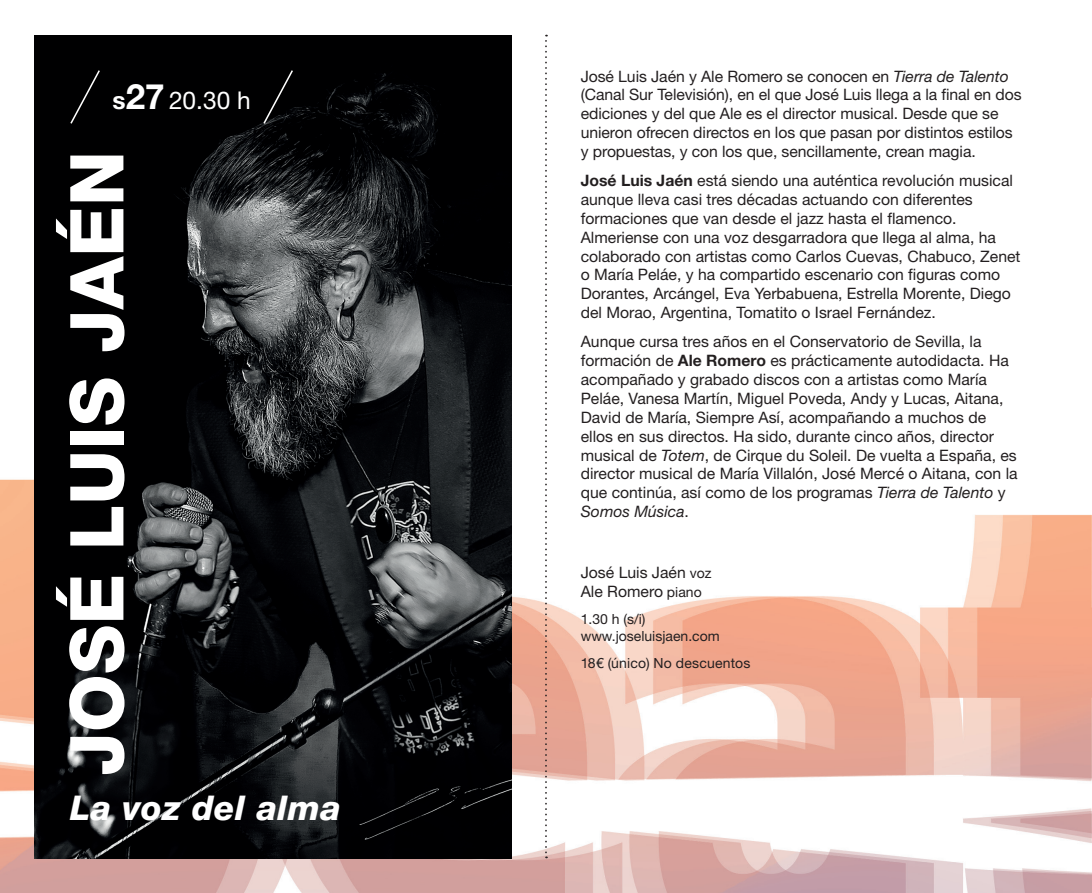
<style>
.page{position:relative;width:1092px;height:893px;background:#fff}
.page>*{position:absolute;margin:0;border:0;box-sizing:border-box;transform-origin:0 0}
.t1{font:800 74.38px "Helvetica Neue LT Std";color:#fff}
.t2{font:italic 800 34.12px "Helvetica Neue LT Std";letter-spacing:.01em;color:#fff}
.t3{font:24.5px "Helvetica Neue LT Std";color:#fff}
.t4{font:15.75px/18.9px "Helvetica Neue LT Std";color:#231f20}
.t5{font:14px/16.8px "Helvetica Neue LT Std";color:#231f20}
.s1{font-weight:700}
.s2{font-weight:700;font-size:35px}
.s3{font-style:italic}
.s4{font-size:14px}
</style>
<div class="page">
<img style="left:1px;top:34px;width:1090px;height:859px">
<img style="left:35px;top:36px;width:476px;height:822px">
<svg style="left:262px;top:69px;width:32px;height:56px;background:#0f0f10"></svg>
<svg style="left:69px;top:69px;width:32px;height:56px;background:#0c0c0d"></svg>
<svg style="left:545px;top:35px;width:2px;height:823px"></svg>
<h3 class="t3" style="left:112px;top:85px;width:140px"><span class="s1">s</span><span class="s2">27</span> 20.30 h</h3>
<h1 class="t1" style="left:53px;top:776px;width:627px;rotate:-90deg">JOSÉ LUIS JAÉN</h1>
<h2 class="t2" style="left:70px;top:788px;width:272px">La voz del alma</h2>
<p class="t4" style="left:580px;top:66px;width:442px">José Luis Jaén y Ale Romero se conocen en <span class="s3">Tierra de Talento </span>(Canal Sur Televisión), en el que José Luis llega a la final en dos ediciones y del que Ale es el director musical. Desde que se unieron ofrecen directos en los que pasan por distintos estilos y propuestas, y con los que, sencillamente, crean magia.</p>
<p class="t4" style="left:580px;top:171px;width:441px"><span class="s1">José Luis Jaén</span> está siendo una auténtica revolución musical aunque lleva casi tres décadas actuando con diferentes formaciones que van desde el jazz hasta el flamenco.<br>Almeriense con una voz desgarradora que llega al alma, ha colaborado con artistas como Carlos Cuevas, Chabuco, Zenet o María Peláe, y ha compartido escenario con figuras como Dorantes, Arcángel, Eva Yerbabuena, Estrella Morente, Diego del Morao, Argentina, Tomatito o Israel Fernández.</p>
<p class="t4" style="left:580px;top:332px;width:438px">Aunque cursa tres años en el Conservatorio de Sevilla, la formación de <span class="s1">Ale Romero</span> es prácticamente autodidacta. Ha acompañado y grabado discos con a artistas como María Peláe, Vanesa Martín, Miguel Poveda, Andy y Lucas, Aitana, David de María, Siempre Así, acompañando a muchos de ellos en sus directos. Ha sido, durante cinco años, director musical de <span class="s3">Totem</span>, de Cirque du Soleil. De vuelta a España, es director musical de María Villalón, José Mercé o Aitana, con la que continúa, así como de los programas <span class="s3">Tierra de Talento</span> y <span class="s3">Somos Música</span>.</p>
<p class="t4" style="left:580px;top:563px;width:132px">José Luis Jaén <span class="s4">voz<br></span>Ale Romero <span class="s4">piano</span></p>
<p class="t5" style="left:580px;top:610px;width:140px">1.30 h (s/i) www.joseluisjaen.com</p>
<p class="t5" style="left:580px;top:654px;width:171px">18€ (único) No descuentos</p>
</div>
